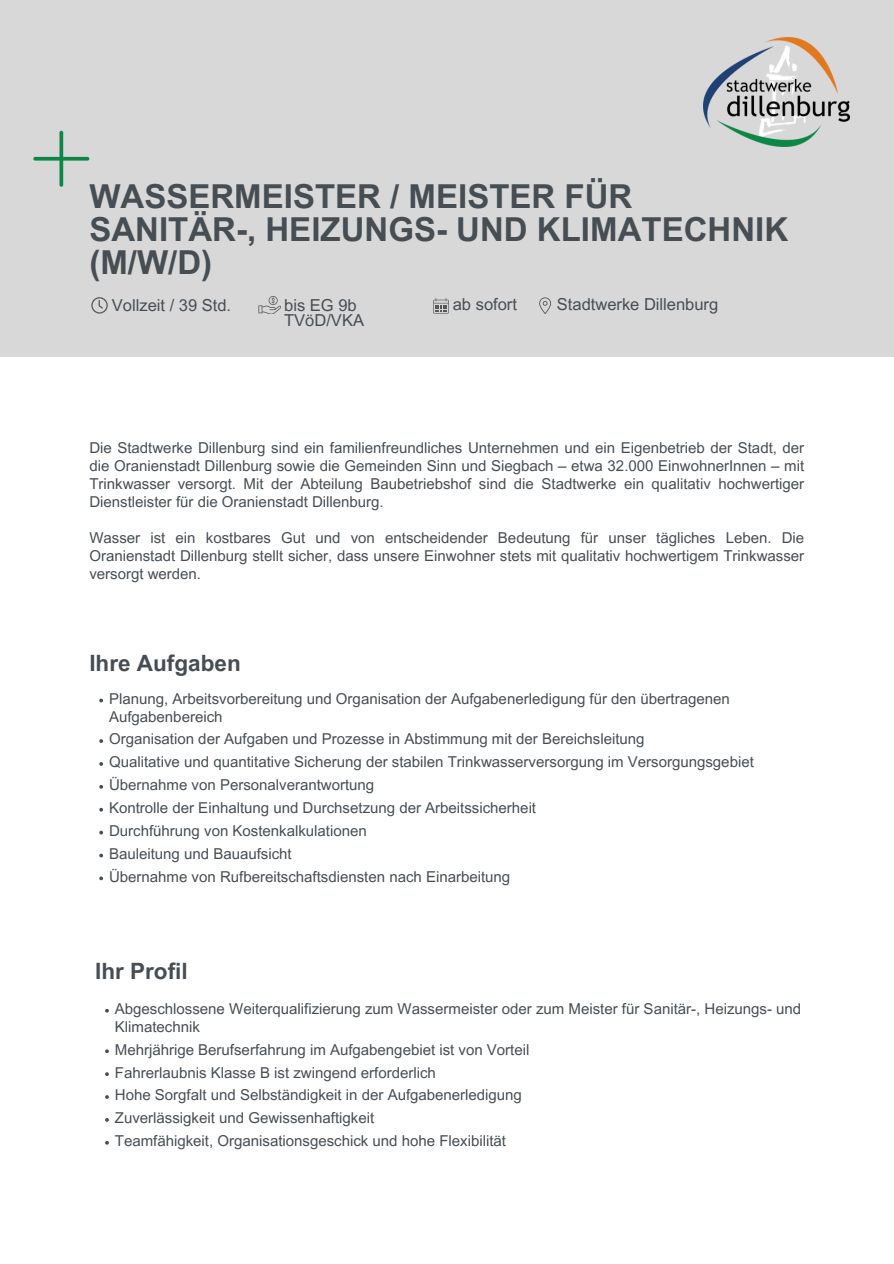
<style>
.page{position:relative;width:894px;height:1264px;background:#fff}
.page>*{position:absolute;margin:0;border:0;box-sizing:border-box;transform-origin:0 0}
.t1{font:700 33px/32.7px "Arial MT Pro";color:#464e54}
.t2{font:700 22.5px "Arial MT Pro";color:#464e54}
.t3{font:16.5px/15.8px "Arial MT Pro";color:#464e54}
.t4{font:15px/18px "Arial MT Pro";color:#464e54}
</style>
<div class="page">
<div style="left:0;top:0;width:893px;height:357px;background:#d8d8d8"></div>
<img style="left:703px;top:38px;width:146px;height:109px">
<svg style="left:33px;top:131px;width:56px;height:56px"></svg>
<svg style="left:91px;top:297px;width:17px;height:16px"></svg>
<svg style="left:539px;top:297px;width:12px;height:17px"></svg>
<svg style="left:433px;top:298px;width:16px;height:15px"></svg>
<svg style="left:258px;top:296px;width:23px;height:18px"></svg>
<svg style="left:99px;top:698px;width:4px;height:4px"></svg>
<svg style="left:99px;top:739px;width:4px;height:4px"></svg>
<svg style="left:99px;top:762px;width:4px;height:3px"></svg>
<svg style="left:99px;top:785px;width:4px;height:3px"></svg>
<svg style="left:99px;top:807px;width:4px;height:4px"></svg>
<svg style="left:99px;top:830px;width:4px;height:4px"></svg>
<svg style="left:99px;top:853px;width:4px;height:4px"></svg>
<svg style="left:99px;top:876px;width:4px;height:4px"></svg>
<svg style="left:105px;top:1008px;width:4px;height:4px"></svg>
<svg style="left:105px;top:1049px;width:4px;height:4px"></svg>
<svg style="left:105px;top:1072px;width:4px;height:3px"></svg>
<svg style="left:105px;top:1095px;width:4px;height:3px"></svg>
<svg style="left:105px;top:1118px;width:4px;height:3px"></svg>
<svg style="left:105px;top:1141px;width:4px;height:3px"></svg>
<p class="t1" style="left:89px;top:184px;width:700px">WASSERMEISTER / MEISTER FÜR<br>SANITÄR-, HEIZUNGS- UND KLIMATECHNIK (M/W/D)</p>
<p class="t3" style="left:284px;top:299px;width:81px">bis EG 9b<br>TVöD/VKA</p>
<p class="t3" style="left:112px;top:299px;width:121px">Vollzeit / 39 Std.</p>
<p class="t3" style="left:452px;top:299px;width:66px">ab sofort</p>
<h1 class="t3" style="left:556px;top:299px;width:163px">Stadtwerke Dillenburg</h1>
<p class="t4" style="left:89px;top:440px;width:716px;text-align:justify">Die Stadtwerke Dillenburg sind ein familienfreundliches Unternehmen und ein Eigenbetrieb der Stadt, der die Oranienstadt Dillenburg sowie die Gemeinden Sinn und Siegbach – etwa 32.000 EinwohnerInnen – mit Trinkwasser versorgt. Mit der Abteilung Baubetriebshof sind die Stadtwerke ein qualitativ hochwertiger Dienstleister für die Oranienstadt Dillenburg.</p>
<h2 class="t4" style="left:89px;top:530px;width:716px;text-align:justify">Wasser ist ein kostbares Gut und von entscheidender Bedeutung für unser tägliches Leben. Die Oranienstadt Dillenburg stellt sicher, dass unsere Einwohner stets mit qualitativ hochwertigem Trinkwasser versorgt werden.</h2>
<h2 class="t2" style="left:89px;top:655px;width:153px">Ihre Aufgaben</h2>
<p class="t4" style="left:109px;top:691px;width:622px">Planung, Arbeitsvorbereitung und Organisation der Aufgabenerledigung für den übertragenen<br>Aufgabenbereich</p>
<p class="t4" style="left:109px;top:732px;width:537px">Organisation der Aufgaben und Prozesse in Abstimmung mit der Bereichsleitung</p>
<p class="t4" style="left:109px;top:755px;width:646px">Qualitative und quantitative Sicherung der stabilen Trinkwasserversorgung im Versorgungsgebiet</p>
<p class="t4" style="left:109px;top:777px;width:267px">Übernahme von Personalverantwortung</p>
<p class="t4" style="left:109px;top:800px;width:428px">Kontrolle der Einhaltung und Durchsetzung der Arbeitssicherheit</p>
<p class="t4" style="left:109px;top:823px;width:259px">Durchführung von Kostenkalkulationen</p>
<p class="t4" style="left:109px;top:846px;width:184px">Bauleitung und Bauaufsicht</p>
<p class="t4" style="left:109px;top:869px;width:402px">Übernahme von Rufbereitschaftsdiensten nach Einarbeitung</p>
<p class="t2" style="left:95px;top:962px;width:94px">Ihr Profil</p>
<p class="t4" style="left:115px;top:1001px;width:687px">Abgeschlossene Weiterqualifizierung zum Wassermeister oder zum Meister für Sanitär-, Heizungs- und<br>Klimatechnik</p>
<p class="t4" style="left:115px;top:1042px;width:416px">Mehrjährige Berufserfahrung im Aufgabengebiet ist von Vorteil</p>
<p class="t4" style="left:115px;top:1065px;width:322px">Fahrerlaubnis Klasse B ist zwingend erforderlich</p>
<p class="t4" style="left:115px;top:1087px;width:408px">Hohe Sorgfalt und Selbständigkeit in der Aufgabenerledigung</p>
<p class="t4" style="left:115px;top:1110px;width:261px">Zuverlässigkeit und Gewissenhaftigkeit</p>
<p class="t4" style="left:115px;top:1133px;width:392px">Teamfähigkeit, Organisationsgeschick und hohe Flexibilität</p>
</div>
